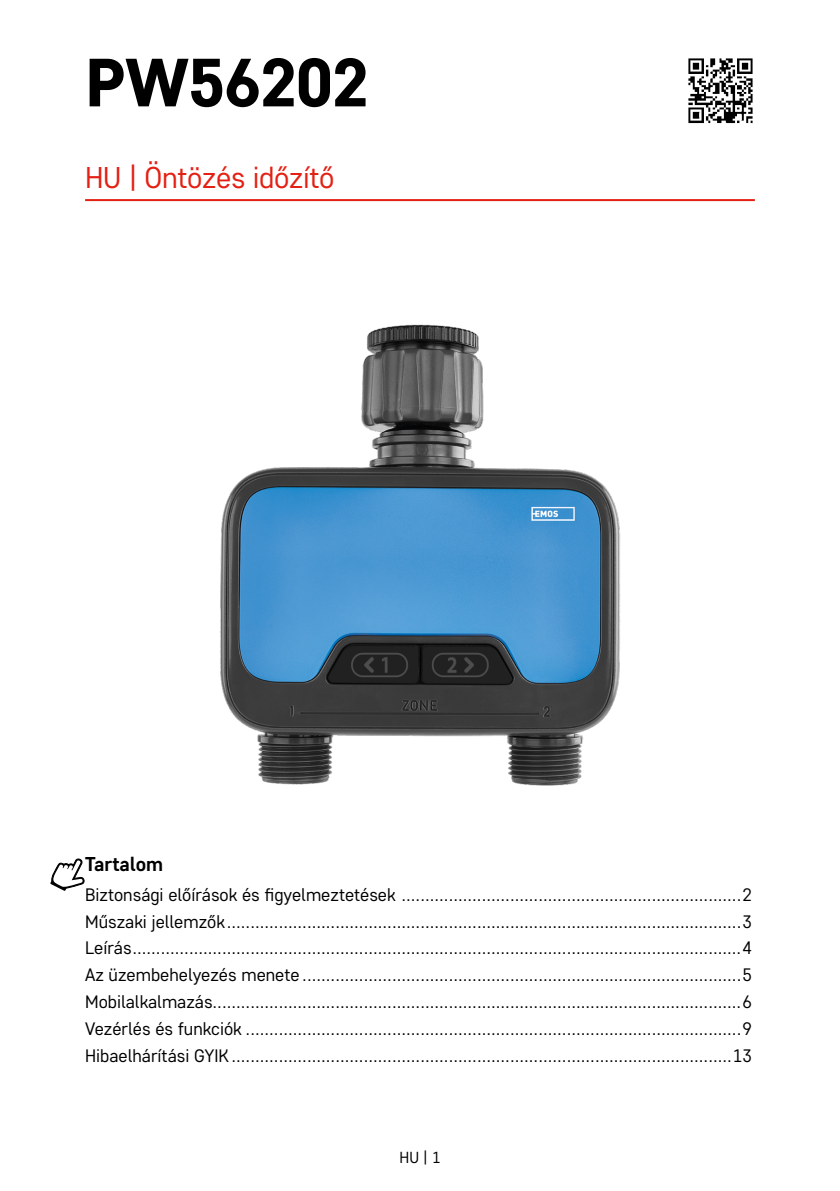
<style>
.page{position:relative;width:840px;height:1191px;background:#fff}
.page>*{position:absolute;margin:0;border:0;box-sizing:border-box;transform-origin:0 0}
.t1{font:800 68px "Core Sans D65";letter-spacing:-.02em;color:#000}
.t2{font:30px "Core Sans D35";letter-spacing:-.01em;color:#e41f13}
.t3{font:700 20px "Core Sans D55";color:#000}
.t4{font:18px/26.8px "Core Sans D35";color:#000;text-align:justify}
.t5{font:16px "Core Sans D35";color:#000}
</style>
<div class="page">
<hr style="left:85px;top:199px;width:669px;height:2px;background:#e41f13">
<img style="left:688px;top:58px;width:65px;height:66px">
<svg style="left:50px;top:858px;width:35px;height:33px"></svg>
<img style="left:220px;top:324px;width:401px;height:462px">
<h1 class="t1" style="left:85px;top:38px;width:285px">PW56202</h1>
<h2 class="t2" style="left:85px;top:158px;width:251px">HU | Öntözés időzítő</h2>
<p class="t3" style="left:85px;top:851px;width:80px">Tartalom</p>
<p class="t4" style="left:85px;top:880px;width:668px">Biztonsági előírások és figyelmeztetések ........................................................................2<br>Műszaki jellemzők.............................................................................................................3<br>Leírás.................................................................................................................................4<br>Az üzembehelyezés menete .............................................................................................5<br>Mobilalkalmazás................................................................................................................6<br>Vezérlés és funkciók .........................................................................................................9<br>Hibaelhárítási GYIK..........................................................................................................13</p>
<p class="t5" style="left:399px;top:1146px;width:42px">HU | 1</p>
</div>
